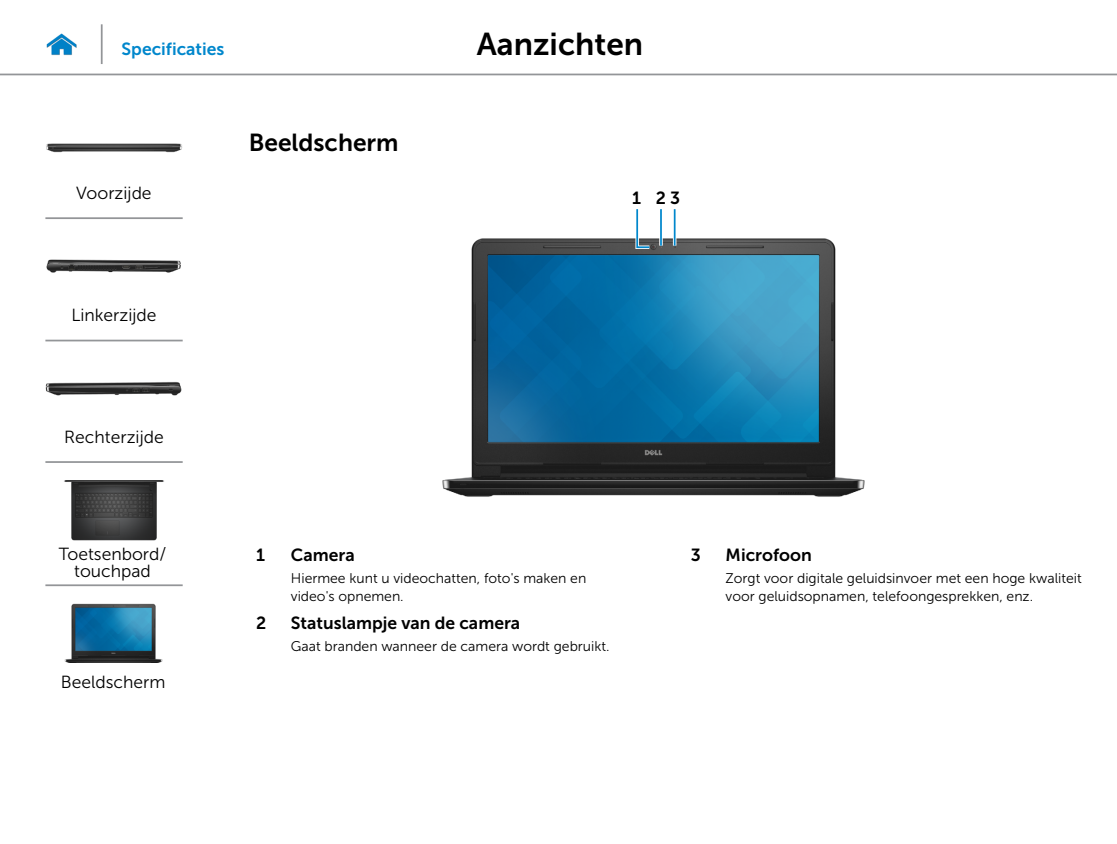
<style>
.page{position:relative;width:1117px;height:844px;background:#fff}
.page>*{position:absolute;margin:0;border:0;box-sizing:border-box;transform-origin:0 0}
.t1{font:31.5px "Museo Sans For Dell 700";color:#000}
.Head2{font:24.5px "Museo Sans For Dell 700";color:#000}
.t2{font:17.5px/17.5px "Museo Sans For Dell 300";color:#000;text-align:center}
.Callout_Head{font:17.5px "Museo Sans For Dell 700";color:#000}
.t3{font:17.5px "Museo Sans For Dell 700";color:#0087cc}
.Callout-L{font:17.5px "Museo Sans For Dell 700";color:#000}
.Callout_description{font:14px/17.5px "Museo Sans For Dell 300";color:#000}
</style>
<div class="page">
<hr style="left:0;top:74px;width:1116px;height:1px;background:#939598">
<img style="left:46px;top:33px;width:31px;height:23px">
<img style="left:442px;top:238px;width:423px;height:259px">
<hr style="left:659px;top:209px;width:3px;height:36px;background:#fff">
<hr style="left:660px;top:209px;width:1px;height:36px;background:#0087cc">
<svg style="left:672px;top:209px;width:4px;height:36px"></svg>
<hr style="left:673px;top:209px;width:2px;height:36px;background:#0087cc">
<svg style="left:633px;top:209px;width:19px;height:42px"></svg>
<hr style="left:101px;top:24px;width:2px;height:40px;background:#939598">
<img style="left:46px;top:143px;width:136px;height:10px">
<img style="left:46px;top:259px;width:135px;height:14px">
<img style="left:45px;top:381px;width:137px;height:15px">
<img style="left:64px;top:480px;width:100px;height:60px">
<img style="left:65px;top:603px;width:98px;height:59px">
<hr style="left:45px;top:217px;width:138px;height:2px;background:#939598">
<hr style="left:45px;top:339px;width:138px;height:2px;background:#939598">
<hr style="left:45px;top:461px;width:138px;height:2px;background:#939598">
<hr style="left:45px;top:584px;width:138px;height:2px;background:#939598">
<p class="t3" style="left:122px;top:39px;width:104px">Specificaties</p>
<h1 class="t1" style="left:477px;top:26px;width:168px">Aanzichten</h1>
<p class="t2" style="left:76px;top:184px;width:77px">Voorzijde</p>
<p class="t2" style="left:71px;top:306px;width:87px">Linkerzijde</p>
<p class="Head2" style="left:249px;top:128px;width:151px">Beeldscherm</p>
<p class="Callout-L" style="left:632px;top:188px;width:10px">1</p>
<p class="Callout-L" style="left:655px;top:188px;width:26px">2 3</p>
<p class="t2" style="left:64px;top:428px;width:101px">Rechterzijde</p>
<p class="t2" style="left:59px;top:545px;width:109px">Toetsenbord/ touchpad</p>
<p class="t2" style="left:61px;top:673px;width:106px">Beeldscherm</p>
<p class="Callout_Head" style="left:256px;top:544px;width:10px">1</p>
<p class="Callout_Head" style="left:291px;top:544px;width:65px">Camera</p>
<p class="Callout_description" style="left:291px;top:569px;width:297px">Hiermee kunt u videochatten, foto's maken en video's opnemen.</p>
<p class="Callout_Head" style="left:256px;top:612px;width:12px">2</p>
<p class="Callout_Head" style="left:291px;top:612px;width:231px">Statuslampje van de camera</p>
<p class="Callout_description" style="left:291px;top:637px;width:320px">Gaat branden wanneer de camera wordt gebruikt.</p>
<p class="Callout_Head" style="left:690px;top:544px;width:12px">3</p>
<p class="Callout_Head" style="left:725px;top:544px;width:88px">Microfoon</p>
<p class="Callout_description" style="left:725px;top:569px;width:357px">Zorgt voor digitale geluidsinvoer met een hoge kwaliteit voor geluidsopnamen, telefoongesprekken, enz.</p>
</div>
